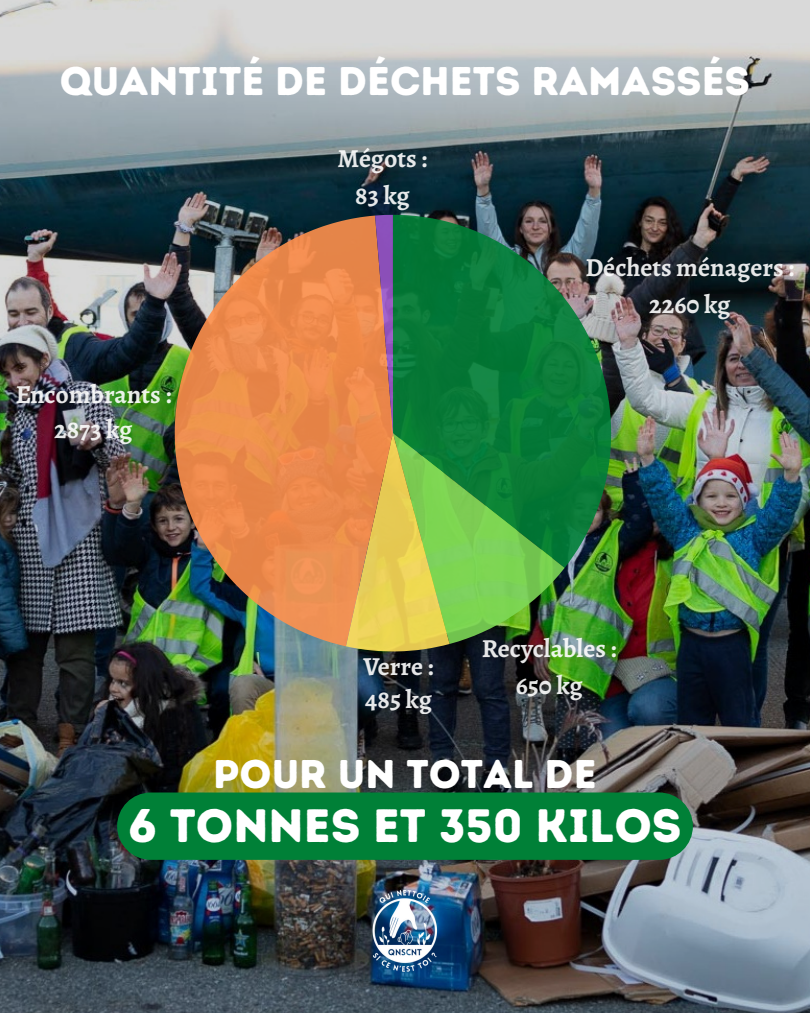
<style>
.page{position:relative;width:810px;height:1013px;background:#fff}
.page>*{position:absolute;margin:0;border:0;box-sizing:border-box;transform-origin:0 0}
.t1{font:46.7px "Intro Rust Base";color:#fff}
.t2{font:40px "Intro Rust Base";color:#fff}
.t3{font:700 26px/37.4px "Alegreya";color:#fff;text-align:center}
</style>
<div class="page">
<img style="left:0;top:0;width:810px;height:1012px">
<img style="left:450px;top:215px;width:161px;height:353px">
<svg style="left:450px;top:433px;width:115px;height:211px;background:#3f9b40"></svg>
<img style="left:175px;top:215px;width:171px;height:431px">
<svg style="left:346px;top:215px;width:104px;height:436px;background:#949a4c"></svg>
<img style="left:359px;top:886px;width:92px;height:91px">
<div style="left:117px;top:792px;width:576px;height:67px;background:#008037;border-radius:34px"></div>
<p class="t2" style="left:60px;top:57px;width:692px">QUANTITÉ DE DÉCHETS RAMASSÉS</p>
<p class="t3" style="left:15px;top:377px;width:158px;line-height:34.4px">Encombrants :<br>2873 kg</p>
<p class="t3" style="left:338px;top:139px;width:91px">Mégots :<br>83 kg</p>
<p class="t3" style="left:585px;top:248px;width:211px">Déchets ménagers :<br>2260 kg</p>
<p class="t3" style="left:363px;top:649px;width:72px;line-height:33px;text-align:left">Verre :<br>485 kg</p>
<p class="t3" style="left:482px;top:629px;width:136px">Recyclables :<br>650 kg</p>
<p class="t2" style="left:213px;top:750px;width:385px">POUR UN TOTAL DE</p>
<p class="t1" style="left:128px;top:797px;width:555px">6 TONNES ET 350 KILOS</p>
</div>
